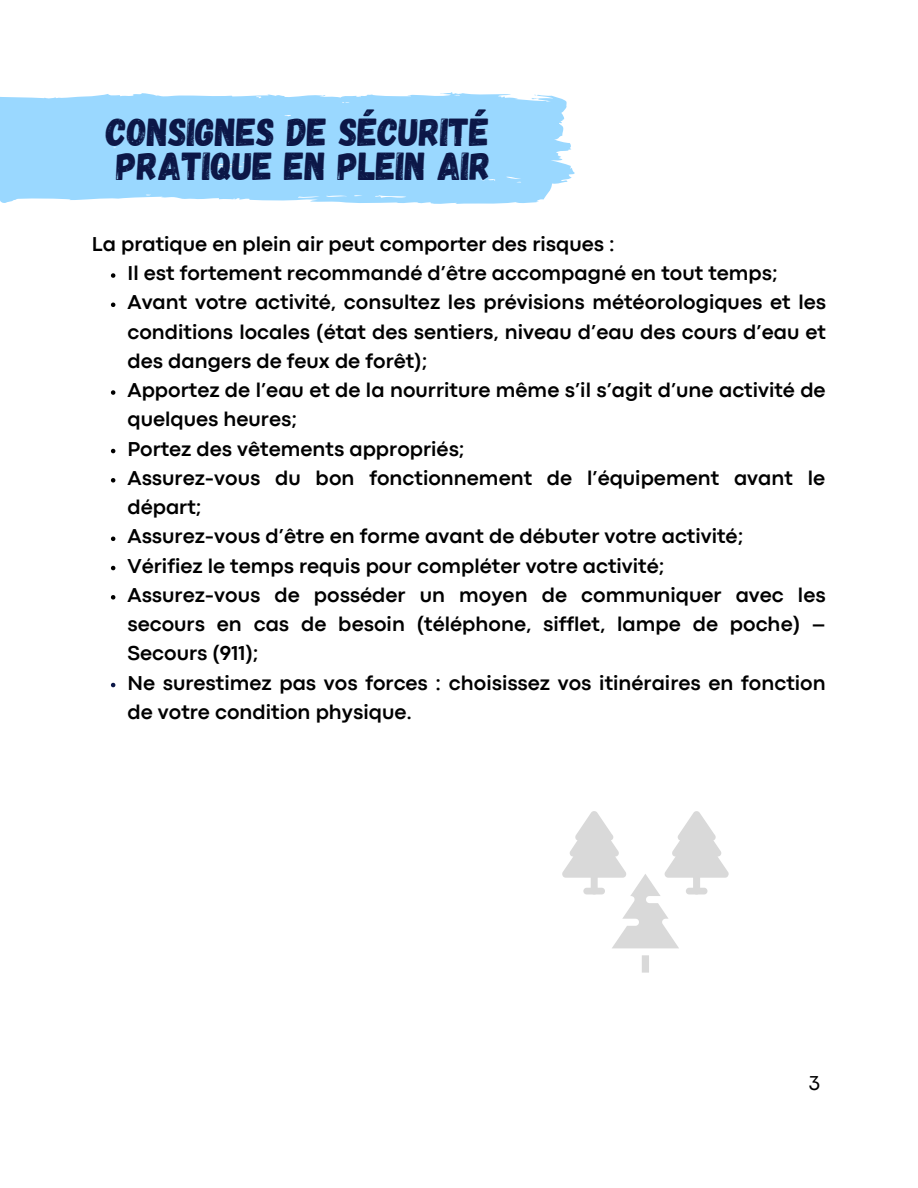
<style>
.page{position:relative;width:918px;height:1188px;background:#fff}
.page>*{position:absolute;margin:0;border:0;box-sizing:border-box;transform-origin:0 0}
.t1{font:39px "Gagalin";color:#0c1747}
.t2{font:700 21px/29.2px "Codec Pro";color:#000}
.t3{font:21px "Codec Pro";color:#000}
</style>
<div class="page">
<svg style="left:0;top:92px;width:575px;height:112px;background:#a3dbff"></svg>
<svg style="left:562px;top:811px;width:167px;height:162px"></svg>
<svg style="left:111px;top:273px;width:4px;height:5px"></svg>
<svg style="left:111px;top:303px;width:4px;height:4px"></svg>
<svg style="left:111px;top:390px;width:4px;height:5px"></svg>
<svg style="left:111px;top:449px;width:4px;height:4px"></svg>
<svg style="left:111px;top:478px;width:4px;height:5px"></svg>
<svg style="left:111px;top:537px;width:4px;height:4px"></svg>
<svg style="left:111px;top:566px;width:4px;height:4px"></svg>
<svg style="left:111px;top:595px;width:4px;height:5px"></svg>
<svg style="left:111px;top:683px;width:4px;height:4px"></svg>
<p class="t1" style="left:106px;top:106px;width:385px">CONSIGNES DE SÉCURITÉ</p>
<p class="t1" style="left:117px;top:141px;width:376px">PRATIQUE EN PLEIN AIR</p>
<p class="t2" style="left:92px;top:231px;width:524px">La pratique en plein air peut comporter des risques :</p>
<p class="t2" style="left:127px;top:260px;width:652px">Il est fortement recommandé d’être accompagné en tout temps;</p>
<p class="t2" style="left:127px;top:289px;width:700px;text-align:justify">Avant votre activité, consultez les prévisions météorologiques et les conditions locales (état des sentiers, niveau d’eau des cours d’eau et des dangers de feux de forêt);</p>
<p class="t2" style="left:127px;top:377px;width:700px">Apportez de l’eau et de la nourriture même s’il s’agit d’une activité de quelques heures;</p>
<p class="t2" style="left:127px;top:436px;width:338px">Portez des vêtements appropriés;</p>
<p class="t2" style="left:127px;top:465px;width:699px">Assurez-vous du bon fonctionnement de l’équipement avant le départ;</p>
<p class="t2" style="left:127px;top:523px;width:617px">Assurez-vous d’être en forme avant de débuter votre activité;</p>
<p class="t2" style="left:127px;top:553px;width:538px">Vérifiez le temps requis pour compléter votre activité;</p>
<p class="t2" style="left:127px;top:582px;width:700px;text-align:justify">Assurez-vous de posséder un moyen de communiquer avec les secours en cas de besoin (téléphone, sifflet, lampe de poche) – Secours (911);</p>
<p class="t2" style="left:127px;top:670px;width:700px">Ne surestimez pas vos forces : choisissez vos itinéraires en fonction de votre condition physique.</p>
<p class="t3" style="left:809px;top:1075px;width:13px">3</p>
</div>
